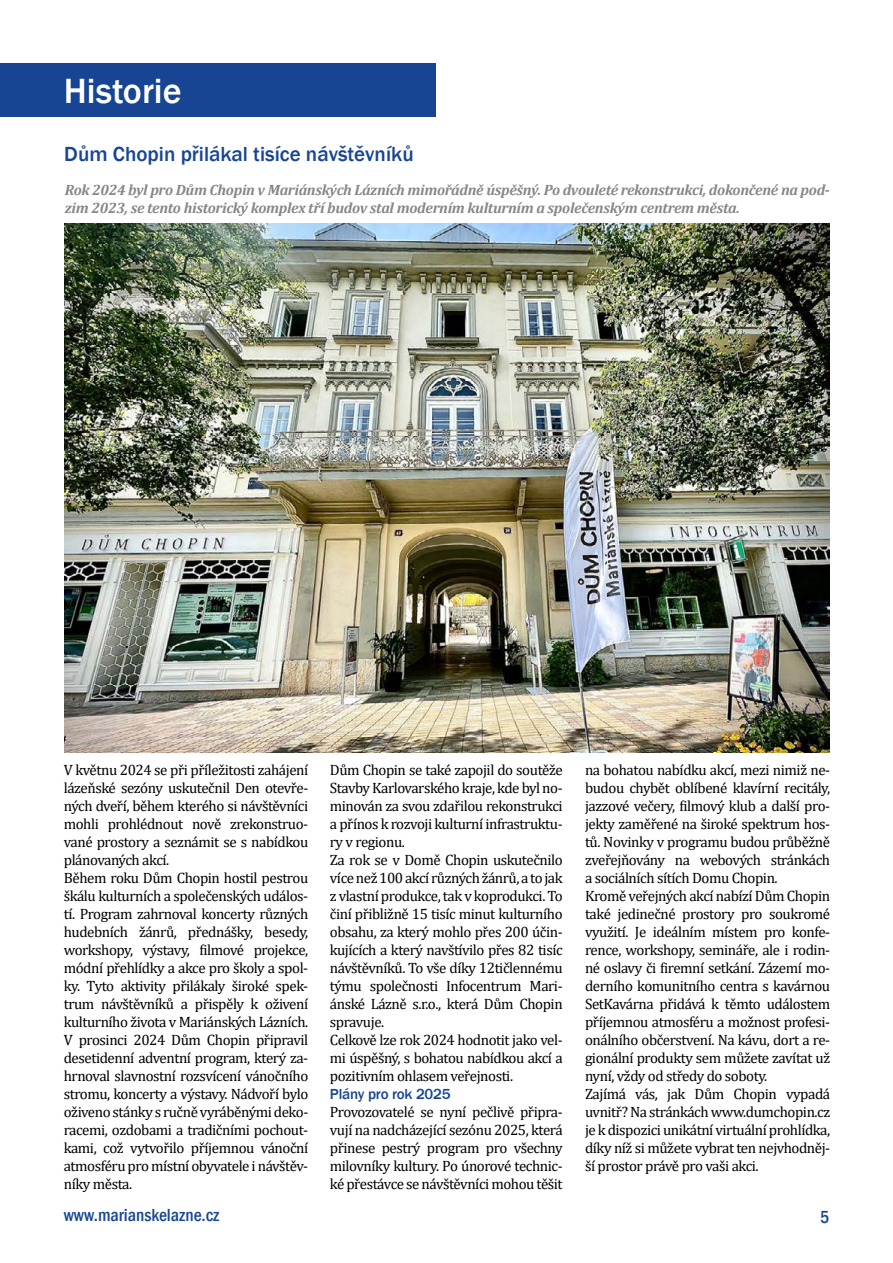
<style>
.page{position:relative;width:893px;height:1263px;background:#fff}
.page>*{position:absolute;margin:0;border:0;box-sizing:border-box;transform-origin:0 0}
.t1{font:500 36px "Franklin Gothic";color:#fff}
.t2{font:500 21px "Franklin Gothic";color:#174594}
.t3{font:500 condensed 18px "Franklin Gothic";color:#174594}
.t4{font:15px/18px "Cambria";letter-spacing:-.03em;color:#000}
.t5{font:italic 700 15px/18px "Cambria";letter-spacing:-.02em;color:#878787}
.t6{font:500 15px "Franklin Gothic";letter-spacing:-.01em;color:#174594}
</style>
<div class="page">
<div style="left:0;top:64px;width:436px;height:53px;background:#174594"></div>
<img style="left:65px;top:224px;width:764px;height:528px">
<h1 class="t1" style="left:64px;top:69px;width:119px">Historie</h1>
<h2 class="t2" style="left:64px;top:141px;width:351px">Dům Chopin přilákal tisíce návštěvníků</h2>
<p class="t5" style="left:65px;top:181px;width:767px">Rok 2024 byl pro Dům Chopin v Mariánských Lázních mimořádně úspěšný. Po dvouleté rekonstrukci, dokončené na pod&shy;zim 2023, se tento historický komplex tří budov stal moderním kulturním a společenským centrem města.</p>
<p class="t4" style="left:330px;top:760px;width:234px">Dům Chopin se také zapojil do soutěže Stavby Karlovarského kraje, kde byl no&shy;minován za svou zdařilou rekonstrukci a přínos k rozvoji kulturní infrastruktu&shy;ry v regionu.<br>Za rok se v Domě Chopin uskutečnilo více než 100 akcí různých žánrů, a to jak z vlastní produkce, tak v koprodukci. To činí přibližně 15 tisíc minut kulturního obsahu, za který mohlo přes 200 účin&shy;kujících a který navštívilo přes 82 tisíc návštěvníků. To vše díky 12tičlennému týmu společnosti Infocentrum Mari&shy;ánské Lázně s.r.o., která Dům Chopin spravuje.<br>Celkově lze rok 2024 hodnotit jako vel&shy;mi úspěšný, s bohatou nabídkou akcí a pozitivním ohlasem veřejnosti.</p>
<p class="t6" style="left:330px;top:1084px;width:122px">Plány pro rok 2025</p>
<p class="t4" style="left:330px;top:1102px;width:234px;text-align:justify">Provozovatelé se nyní pečlivě připra&shy;vují na nadcházející sezónu 2025, která přinese pestrý program pro všechny milovníky kultury. Po únorové technic&shy;ké přestávce se návštěvníci mohou těšit</p>
<p class="t4" style="left:585px;top:760px;width:247px">na bohatou nabídku akcí, mezi nimiž ne&shy;budou chybět oblíbené klavírní recitály, jazzové večery, filmový klub a další pro&shy;jekty zaměřené na široké spektrum hos&shy;tů. Novinky v programu budou průběžně zveřejňovány na webových stránkách a sociálních sítích Domu Chopin.<br>Kromě veřejných akcí nabízí Dům Chopin také jedinečné prostory pro soukromé využití. Je ideálním místem pro konfe&shy;rence, workshopy, semináře, ale i rodin&shy;né oslavy či firemní setkání. Zázemí mo&shy;derního komunitního centra s kavárnou SetKavárna přidává k těmto událostem příjemnou atmosféru a možnost profesi&shy;onálního občerstvení. Na kávu, dort a re&shy;gionální produkty sem můžete zavítat už nyní, vždy od středy do soboty.<br>Zajímá vás, jak Dům Chopin vypadá uvnitř? Na stránkách www.dumchopin.cz je k dispozici unikátní virtuální prohlídka, díky níž si můžete vybrat ten nejvhodněj&shy;ší prostor právě pro vaši akci.</p>
<p class="t4" style="left:64px;top:760px;width:246px">V květnu 2024 se při příležitosti zahájení lázeňské sezóny uskutečnil Den otevře&shy;ných dveří, během kterého si návštěvníci mohli prohlédnout nově zrekonstruo&shy;vané prostory a seznámit se s nabídkou plánovaných akcí.<br>Během roku Dům Chopin hostil pestrou škálu kulturních a společenských událos&shy;tí. Program zahrnoval koncerty různých hudebních žánrů, přednášky, besedy, workshopy, výstavy, filmové projekce, módní přehlídky a akce pro školy a spol&shy;ky. Tyto aktivity přilákaly široké spek&shy;trum návštěvníků a přispěly k oživení kulturního života v Mariánských Lázních.<br>V prosinci 2024 Dům Chopin připravil desetidenní adventní program, který za&shy;hrnoval slavnostní rozsvícení vánočního stromu, koncerty a výstavy. Nádvoří bylo oživeno stánky s ručně vyráběnými deko&shy;racemi, ozdobami a tradičními pochout&shy;kami, což vytvořilo příjemnou vánoční atmosféru pro místní obyvatele i návštěv&shy;níky města.</p>
<p class="t3" style="left:64px;top:1203px;width:157px">www.marianskelazne.cz</p>
<p class="t3" style="left:820px;top:1205px;width:11px">5</p>
</div>
